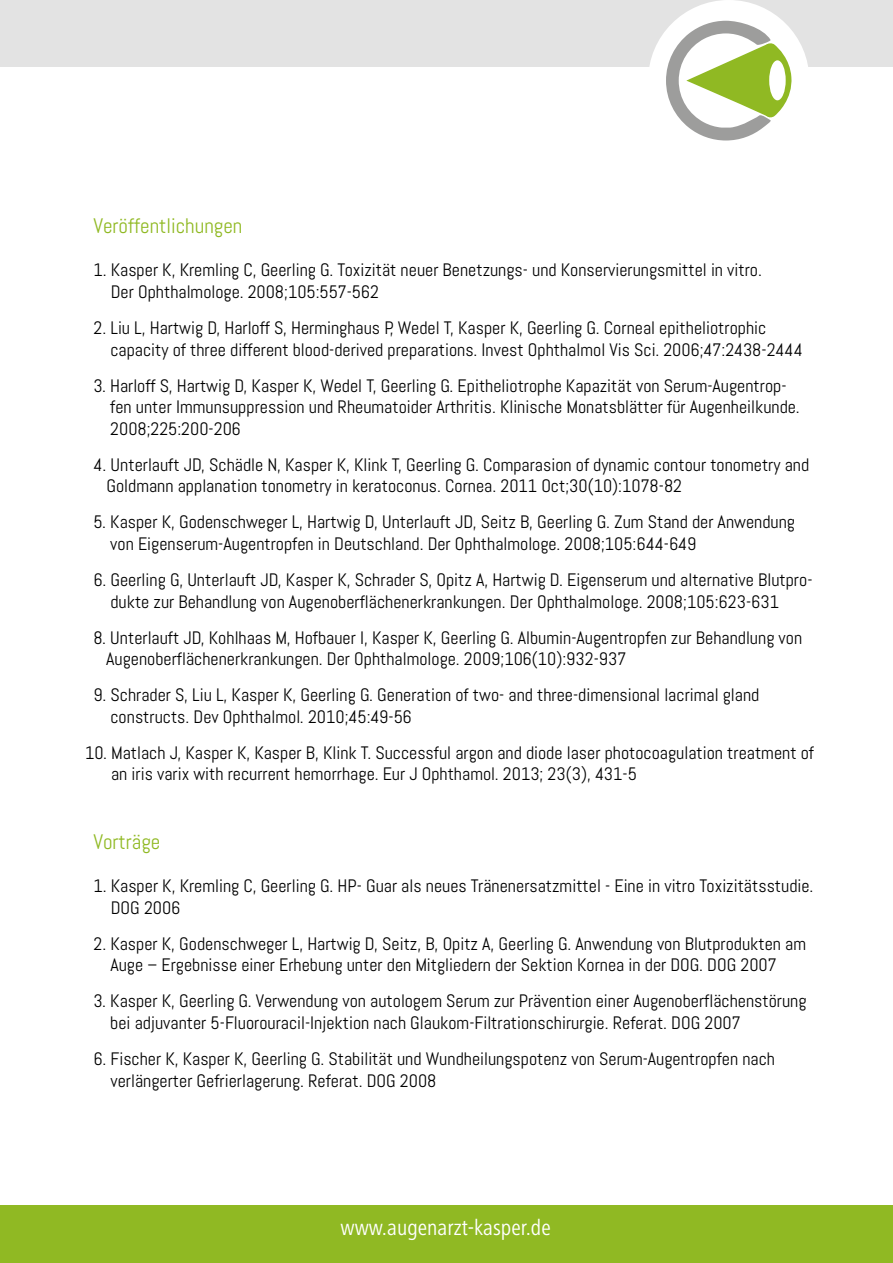
<style>
.page{position:relative;width:893px;height:1263px;background:#fff}
.page>*{position:absolute;margin:0;border:0;box-sizing:border-box;transform-origin:0 0}
.t1{font:condensed 22.5px "Frutiger Next LT";color:#fff}
.t2{font:21px "Abel";color:#90b923}
.t3{font:18px/21.6px "Abel";color:#000}
</style>
<div class="page">
<div style="left:0;top:1205px;width:893px;height:58px;background:#90b923"></div>
<div style="left:0;top:0;width:893px;height:66px;background:#e3e3e3"></div>
<div style="left:648px;top:0;width:161px;height:161px;background:#fff;border-radius:50%"></div>
<svg style="left:666px;top:21px;width:138px;height:119px"></svg>
<div style="left:769px;top:60px;width:17px;height:40px;background:#fff;border-radius:50%"></div>
<p class="t2" style="left:94px;top:213px;width:150px">Veröffentlichungen</p>
<p class="t3" style="left:111px;top:259px;width:652px;text-indent:-17px">1. Kasper K, Kremling C, Geerling G. Toxizität neuer Benetzungs- und Konservierungsmittel in vitro.<br>Der Ophthalmologe. 2008;105:557-562</p>
<p class="t3" style="left:110px;top:317px;width:694px;text-indent:-17px">2. Liu L, Hartwig D, Harloff S, Herminghaus P, Wedel T, Kasper K, Geerling G. Corneal epitheliotrophic capacity of three different blood-derived preparations. Invest Ophthalmol Vis Sci. 2006;47:2438-2444</p>
<p class="t3" style="left:110px;top:375px;width:691px;text-indent:-17px">3. Harloff S, Hartwig D, Kasper K, Wedel T, Geerling G. Epitheliotrophe Kapazität von Serum-Augentrop&shy;fen unter Immunsuppression und Rheumatoider Arthritis. Klinische Monatsblätter für Augenheilkunde.<br>2008;225:200-206</p>
<p class="t3" style="left:106px;top:454px;width:704px;text-indent:-13px">4. Unterlauft JD, Schädle N, Kasper K, Klink T, Geerling G. Comparasion of dynamic contour tonometry and<br>Goldmann applanation tonometry in keratoconus. Cornea. 2011 Oct;30(10):1078-82</p>
<p class="t3" style="left:110px;top:511px;width:686px;text-indent:-17px">5. Kasper K, Godenschweger L, Hartwig D, Unterlauft JD, Seitz B, Geerling G. Zum Stand der Anwendung von Eigenserum-Augentropfen in Deutschland. Der Ophthalmologe. 2008;105:644-649</p>
<p class="t3" style="left:110px;top:569px;width:703px;text-indent:-17px">6. Geerling G, Unterlauft JD, Kasper K, Schrader S, Opitz A, Hartwig D. Eigenserum und alternative Blutpro&shy;dukte zur Behandlung von Augenoberflächenerkrankungen. Der Ophthalmologe. 2008;105:623-631</p>
<p class="t3" style="left:106px;top:627px;width:698px;text-indent:-13px">8. Unterlauft JD, Kohlhaas M, Hofbauer I, Kasper K, Geerling G. Albumin-Augentropfen zur Behandlung von<br>Augenoberflächenerkrankungen. Der Ophthalmologe. 2009;106(10):932-937</p>
<p class="t3" style="left:110px;top:684px;width:650px;text-indent:-17px">9. Schrader S, Liu L, Kasper K, Geerling G. Generation of two- and three-dimensional lacrimal gland constructs. Dev Ophthalmol. 2010;45:49-56</p>
<p class="t3" style="left:111px;top:742px;width:704px;text-indent:-26px">10. Matlach J, Kasper K, Kasper B, Klink T. Successful argon and diode laser photocoagulation treatment of an iris varix with recurrent hemorrhage. Eur J Ophthamol. 2013; 23(3), 431-5</p>
<p class="t2" style="left:94px;top:828px;width:68px">Vorträge</p>
<p class="t3" style="left:111px;top:875px;width:704px;text-indent:-17px">1. Kasper K, Kremling C, Geerling G. HP- Guar als neues Tränenersatzmittel - Eine in vitro Toxizitätsstudie.<br>DOG 2006</p>
<p class="t3" style="left:110px;top:933px;width:697px;text-indent:-17px">2. Kasper K, Godenschweger L, Hartwig D, Seitz, B, Opitz A, Geerling G. Anwendung von Blutprodukten am<br>Auge – Ergebnisse einer Erhebung unter den Mitgliedern der Sektion Kornea in der DOG. DOG 2007</p>
<p class="t3" style="left:110px;top:990px;width:698px;text-indent:-17px">3. Kasper K, Geerling G. Verwendung von autologem Serum zur Prävention einer Augenoberflächenstörung bei adjuvanter 5-Fluorouracil-Injektion nach Glaukom-Filtrationschirurgie. Referat. DOG 2007</p>
<p class="t3" style="left:110px;top:1048px;width:666px;text-indent:-17px">6. Fischer K, Kasper K, Geerling G. Stabilität und Wundheilungspotenz von Serum-Augentropfen nach verlängerter Gefrierlagerung. Referat. DOG 2008</p>
<p class="t1" style="left:341px;top:1215px;width:212px">www.augenarzt-kasper.de</p>
</div>
